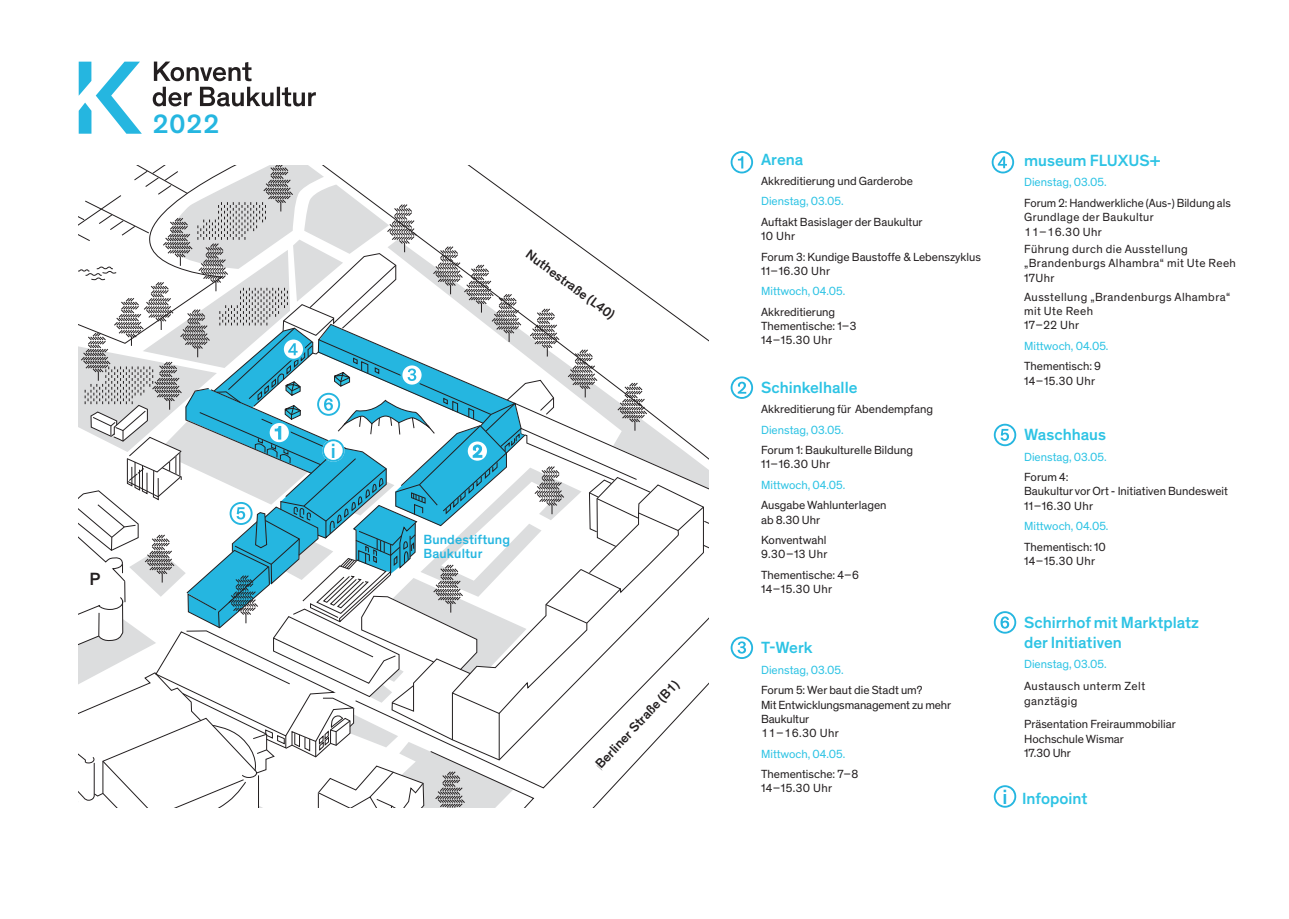
<style>
.page{position:relative;width:1289px;height:919px;background:#fff}
.page>*{position:absolute;margin:0;border:0;box-sizing:border-box;transform-origin:0 0}
.Text_klein{font:500 27px "Theinhardt";color:#25b6e0}
.t1{font:500 21px "Theinhardt";color:#25b6e0}
.t2{font:500 18px "Theinhardt";color:#231f20}
.Ort{font:500 16.5px "Theinhardt";color:#2dc3e4}
.Text{font:500 16.5px "Theinhardt";color:#2dc3e4}
.t3{font:500 13.5px "Theinhardt";color:#231f20}
.t4{font:500 13.5px/13.5px "Theinhardt";letter-spacing:.01em;color:#25b6e0}
.Text-2{font:12px/14.4px "Theinhardt";color:#231f20}
.Text_klein-2{font:12px/14.4px "Theinhardt";letter-spacing:.035em;color:#231f20}
.Text-3{font:12px "Theinhardt";color:#2dc3e4}
.Text_klein-3{font:12px/14.4px "Theinhardt";color:#231f20}
.Ort-2{font:12px/14.4px "Theinhardt";color:#231f20}
.Ort-3{font:12px "Theinhardt";letter-spacing:.03em;color:#231f20}
.t5{font:500 10.8px "Theinhardt";color:#231f20}
</style>
<div class="page">
<svg style="left:730px;top:151px;width:23px;height:22px"></svg>
<svg style="left:730px;top:376px;width:23px;height:23px"></svg>
<svg style="left:730px;top:636px;width:23px;height:23px"></svg>
<svg style="left:991px;top:151px;width:23px;height:22px"></svg>
<svg style="left:993px;top:423px;width:23px;height:23px"></svg>
<svg style="left:993px;top:611px;width:23px;height:22px"></svg>
<svg style="left:993px;top:785px;width:23px;height:22px"></svg>
<svg style="left:79px;top:62px;width:63px;height:72px"></svg>
<svg style="left:153px;top:87px;width:163px;height:19px"></svg>
<svg style="left:154px;top:62px;width:97px;height:19px"></svg>
<svg style="left:79px;top:165px;width:629px;height:642px"></svg>
<p class="Text_klein" style="left:153px;top:108px;width:68px">2022</p>
<p class="t2" style="left:89px;top:568px;width:12px">P</p>
<p class="t1" style="left:331px;top:438px;width:7px">i</p>
<p class="t3" style="left:532px;top:246px;width:108px;rotate:36deg">Nuthestraße (L40)</p>
<p class="t4" style="left:423px;top:533px;width:88px">Bundestiftung<br>Baukultur</p>
<p class="t3" style="left:592px;top:760px;width:117px;rotate:-47deg">Berliner Straße (B1)</p>
<p class="t5" style="left:594px;top:763px;width:95px;rotate:-47deg">Berliner Straße (B1)</p>
<p class="Ort" style="left:761px;top:149px;width:44px">Arena</p>
<p class="Text-2" style="left:761px;top:174px;width:153px">Akkreditierung und Garderobe</p>
<p class="Text-3" style="left:761px;top:194px;width:84px">Dienstag, 03.05.</p>
<p class="Text-2" style="left:761px;top:215px;width:163px">Auftakt Basislager der Baukultur<br>10 Uhr</p>
<p class="Text-2" style="left:761px;top:249px;width:221px">Forum 3: Kundige Baustoffe &amp; Lebenszyklus<br>11–16.30 Uhr</p>
<p class="Text-3" style="left:761px;top:284px;width:86px">Mittwoch, 04.05.</p>
<p class="Text-2" style="left:761px;top:304px;width:76px">Akkreditierung</p>
<p class="Ort-2" style="left:761px;top:319px;width:97px">Thementische: 1–3<br>14–15.30 Uhr</p>
<p class="Ort" style="left:761px;top:377px;width:98px">Schinkelhalle</p>
<p class="Text-2" style="left:761px;top:402px;width:173px">Akkreditierung für Abendempfang</p>
<p class="Text-3" style="left:761px;top:422px;width:84px">Dienstag, 03.05.</p>
<p class="Text-2" style="left:761px;top:443px;width:153px">Forum 1: Baukulturelle Bildung<br>11–16.30 Uhr</p>
<p class="Text-3" style="left:761px;top:477px;width:86px">Mittwoch, 04.05.</p>
<p class="Text-2" style="left:761px;top:498px;width:127px">Ausgabe Wahlunterlagen</p>
<p class="Text_klein-2" style="left:761px;top:512px;width:60px">ab 8.30 Uhr</p>
<p class="Text-2" style="left:761px;top:533px;width:68px">Konventwahl<br>9.30–13 Uhr</p>
<p class="Text-2" style="left:761px;top:567px;width:99px">Thementische: 4–6<br>14–15.30 Uhr</p>
<p class="Ort" style="left:761px;top:638px;width:53px">T-Werk</p>
<p class="Text-3" style="left:761px;top:662px;width:84px">Dienstag, 03.05.</p>
<p class="Text-2" style="left:761px;top:683px;width:191px">Forum 5: Wer baut die Stadt um?<br>Mit Entwicklungsmanagement zu mehr<br>Baukultur</p>
<p class="Text_klein-2" style="left:761px;top:726px;width:79px">11–16.30 Uhr</p>
<p class="Text-3" style="left:761px;top:746px;width:86px">Mittwoch, 04.05.</p>
<p class="Text-2" style="left:761px;top:767px;width:99px">Thementische: 7–8</p>
<p class="Ort-3" style="left:761px;top:781px;width:73px">14–15.30 Uhr</p>
<p class="Text" style="left:1024px;top:151px;width:138px">museum FLUXUS+</p>
<p class="Text-3" style="left:1024px;top:175px;width:84px">Dienstag, 03.05.</p>
<p class="Text-2" style="left:1024px;top:196px;width:208px">Forum 2: Handwerkliche (Aus-) Bildung als</p>
<p class="Text_klein-2" style="left:1024px;top:210px;width:131px">Grundlage der Baukultur</p>
<p class="Text_klein-2" style="left:1024px;top:224px;width:79px">11–16.30 Uhr</p>
<p class="Text_klein-2" style="left:1024px;top:242px;width:165px">Führung durch die Ausstellung</p>
<p class="Text_klein-2" style="left:1024px;top:256px;width:213px">„Brandenburgs Alhambra“ mit Ute Reeh<br>17Uhr</p>
<p class="Text_klein-2" style="left:1024px;top:290px;width:207px">Ausstellung „Brandenburgs Alhambra“</p>
<p class="Text_klein-2" style="left:1024px;top:304px;width:70px">mit Ute Reeh<br>17–22 Uhr</p>
<p class="Text-3" style="left:1024px;top:339px;width:86px">Mittwoch, 04.05.</p>
<p class="Text_klein-3" style="left:1024px;top:359px;width:78px">Thementisch: 9<br>14–15.30 Uhr</p>
<p class="Ort" style="left:1024px;top:425px;width:83px">Waschhaus</p>
<p class="Text-3" style="left:1024px;top:449px;width:84px">Dienstag, 03.05.</p>
<p class="Text-2" style="left:1024px;top:470px;width:205px">Forum 4:<br>Baukultur vor Ort - Initiativen Bundesweit<br>11–16.30 Uhr</p>
<p class="Text-3" style="left:1024px;top:519px;width:86px">Mittwoch, 04.05.</p>
<p class="Text_klein-3" style="left:1024px;top:539px;width:83px">Thementisch: 10</p>
<p class="Ort-3" style="left:1024px;top:554px;width:73px">14–15.30 Uhr</p>
<p class="Ort" style="left:1024px;top:612px;width:176px">Schirrhof mit Marktplatz</p>
<p class="Ort" style="left:1024px;top:632px;width:99px">der Initiativen</p>
<p class="Text-3" style="left:1024px;top:657px;width:84px">Dienstag, 03.05.</p>
<p class="Text_klein-2" style="left:1024px;top:679px;width:122px">Austausch unterm Zelt</p>
<p class="Text_klein-2" style="left:1024px;top:694px;width:55px">ganztägig</p>
<p class="Text_klein-3" style="left:1024px;top:717px;width:153px">Präsentation Freiraummobiliar</p>
<p class="Text_klein-3" style="left:1024px;top:731px;width:101px">Hochschule Wismar</p>
<p class="Text_klein-2" style="left:1024px;top:746px;width:48px">17.30 Uhr</p>
<p class="t1" style="left:1002px;top:784px;width:7px">i</p>
<p class="Ort" style="left:1022px;top:788px;width:67px">Infopoint</p>
</div>
